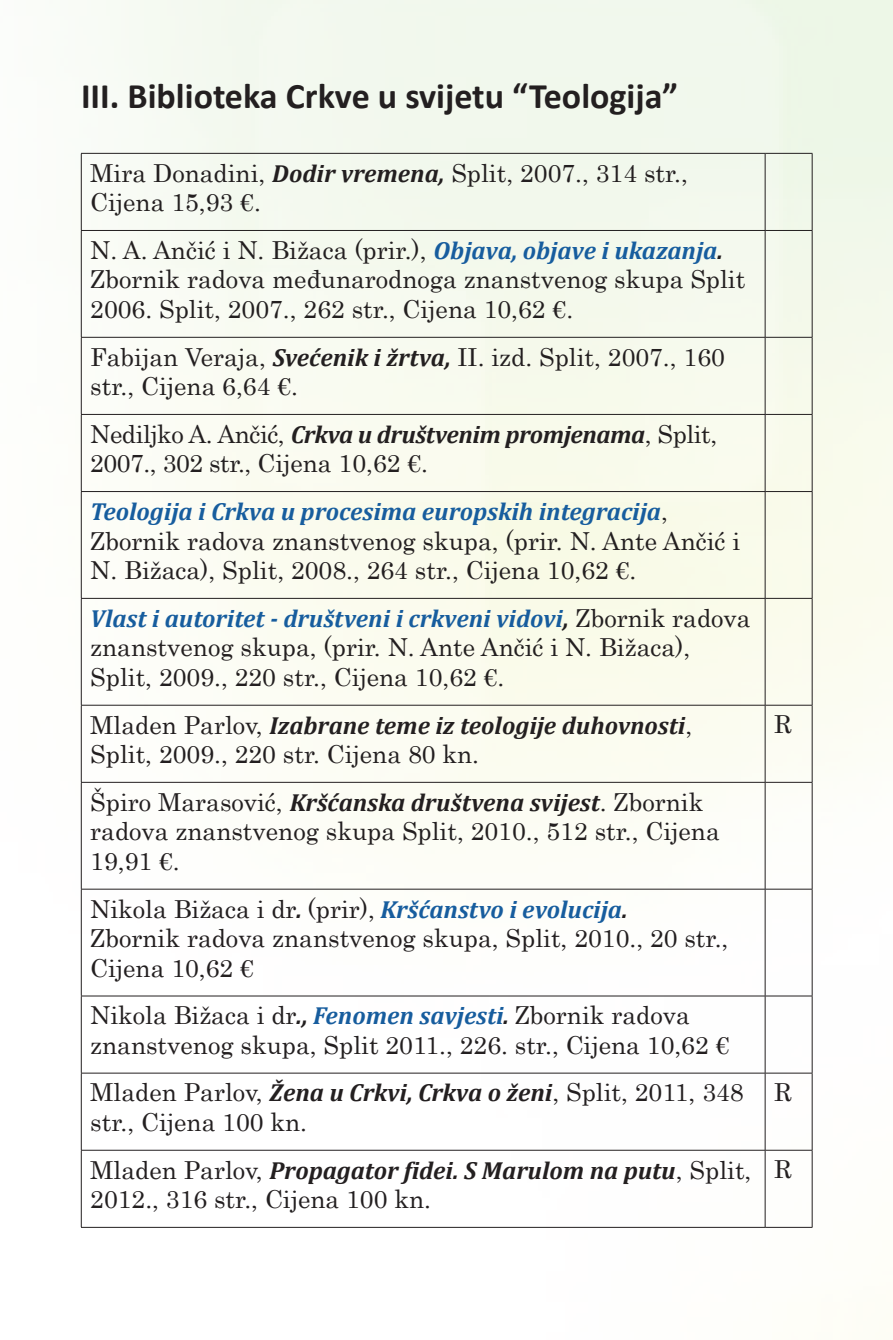
<style>
.page{position:relative;width:893px;height:1340px;background:#fff}
.page>*{position:absolute;margin:0;border:0;box-sizing:border-box;transform-origin:0 0}
.t1{font:700 36px "Calibri";color:#231f20}
.t2{font:24.75px/29.7px "Century";color:#231f20}
.t3{font:italic 700 24.75px "Cambria";color:#231f20}
.t4{font:italic 700 24.75px "Cambria";color:#175d9e}
.t5{font:italic 700 24.75px "Cambria";letter-spacing:-.02em;color:#231f20}
.s1{font-family:"Cambria";font-weight:700;font-style:italic}
.s2{font-family:"Cambria";font-weight:700;font-style:italic;color:#175d9e}
.s3{font-family:"Century";font-weight:400;font-style:normal}
.s4{font-family:"Century";font-weight:400;font-style:normal;color:#231f20}
.s5{color:#231f20}
</style>
<div class="page">
<img style="left:80px;top:0;width:813px;height:1228px">
<hr style="left:81px;top:153px;width:684px;height:1px;background:#231f20">
<hr style="left:81px;top:154px;width:1px;height:76px;background:#231f20">
<hr style="left:765px;top:153px;width:47px;height:1px;background:#231f20">
<hr style="left:765px;top:154px;width:1px;height:76px;background:#231f20">
<hr style="left:812px;top:154px;width:1px;height:76px;background:#231f20">
<hr style="left:81px;top:230px;width:684px;height:1px;background:#231f20">
<hr style="left:81px;top:231px;width:1px;height:106px;background:#231f20">
<hr style="left:765px;top:230px;width:47px;height:1px;background:#231f20">
<hr style="left:765px;top:231px;width:1px;height:106px;background:#231f20">
<hr style="left:812px;top:231px;width:1px;height:106px;background:#231f20">
<hr style="left:81px;top:337px;width:684px;height:1px;background:#231f20">
<hr style="left:81px;top:337px;width:1px;height:77px;background:#231f20">
<hr style="left:765px;top:337px;width:47px;height:1px;background:#231f20">
<hr style="left:765px;top:337px;width:1px;height:77px;background:#231f20">
<hr style="left:812px;top:337px;width:1px;height:77px;background:#231f20">
<hr style="left:81px;top:414px;width:684px;height:1px;background:#231f20">
<hr style="left:81px;top:415px;width:1px;height:76px;background:#231f20">
<hr style="left:765px;top:414px;width:47px;height:1px;background:#231f20">
<hr style="left:765px;top:415px;width:1px;height:76px;background:#231f20">
<hr style="left:812px;top:415px;width:1px;height:76px;background:#231f20">
<hr style="left:81px;top:491px;width:684px;height:1px;background:#231f20">
<hr style="left:81px;top:492px;width:1px;height:106px;background:#231f20">
<hr style="left:765px;top:491px;width:47px;height:1px;background:#231f20">
<hr style="left:765px;top:492px;width:1px;height:106px;background:#231f20">
<hr style="left:812px;top:492px;width:1px;height:106px;background:#231f20">
<hr style="left:81px;top:598px;width:684px;height:1px;background:#231f20">
<hr style="left:81px;top:598px;width:1px;height:107px;background:#231f20">
<hr style="left:765px;top:598px;width:47px;height:1px;background:#231f20">
<hr style="left:765px;top:598px;width:1px;height:107px;background:#231f20">
<hr style="left:812px;top:598px;width:1px;height:107px;background:#231f20">
<hr style="left:81px;top:705px;width:684px;height:1px;background:#231f20">
<hr style="left:81px;top:705px;width:1px;height:77px;background:#231f20">
<hr style="left:765px;top:705px;width:47px;height:1px;background:#231f20">
<hr style="left:765px;top:705px;width:1px;height:77px;background:#231f20">
<hr style="left:812px;top:705px;width:1px;height:77px;background:#231f20">
<hr style="left:81px;top:782px;width:684px;height:1px;background:#231f20">
<hr style="left:81px;top:782px;width:1px;height:106px;background:#231f20">
<hr style="left:765px;top:782px;width:47px;height:1px;background:#231f20">
<hr style="left:765px;top:782px;width:1px;height:106px;background:#231f20">
<hr style="left:812px;top:782px;width:1px;height:106px;background:#231f20">
<hr style="left:81px;top:888px;width:684px;height:1px;background:#231f20">
<hr style="left:81px;top:889px;width:1px;height:106px;background:#231f20">
<hr style="left:765px;top:888px;width:47px;height:1px;background:#231f20">
<hr style="left:765px;top:889px;width:1px;height:106px;background:#231f20">
<hr style="left:812px;top:889px;width:1px;height:106px;background:#231f20">
<hr style="left:81px;top:995px;width:684px;height:1px;background:#231f20">
<hr style="left:81px;top:996px;width:1px;height:76px;background:#231f20">
<hr style="left:765px;top:995px;width:47px;height:1px;background:#231f20">
<hr style="left:765px;top:996px;width:1px;height:76px;background:#231f20">
<hr style="left:812px;top:996px;width:1px;height:76px;background:#231f20">
<hr style="left:81px;top:1072px;width:684px;height:1px;background:#231f20">
<hr style="left:81px;top:1073px;width:1px;height:76px;background:#231f20">
<hr style="left:765px;top:1072px;width:47px;height:1px;background:#231f20">
<hr style="left:765px;top:1073px;width:1px;height:76px;background:#231f20">
<hr style="left:812px;top:1073px;width:1px;height:76px;background:#231f20">
<hr style="left:81px;top:1149px;width:684px;height:1px;background:#231f20">
<hr style="left:81px;top:1150px;width:1px;height:77px;background:#231f20">
<hr style="left:765px;top:1149px;width:47px;height:1px;background:#231f20">
<hr style="left:765px;top:1150px;width:1px;height:77px;background:#231f20">
<hr style="left:812px;top:1150px;width:1px;height:77px;background:#231f20">
<hr style="left:81px;top:1226px;width:684px;height:1px;background:#231f20">
<hr style="left:765px;top:1226px;width:47px;height:1px;background:#231f20">
<h1 class="t1" style="left:81px;top:71px;width:599px">III. Biblioteka Crkve u svijetu “Teologija”</h1>
<p class="t2" style="left:90px;top:156px;width:599px">Mira Donadini, <span class="s1">Dodir vremena,</span> Split, 2007., 314 str.,<br>Cijena 15,93 €.</p>
<p class="t2" style="left:90px;top:233px;width:657px">N. A. Ančić i N. Bižaca (prir.), <span class="s2">Objava, objave i ukazanja</span><span class="s1">.<br></span>Zbornik radova međunarodnoga znanstvenog skupa Split<br>2006. Split, 2007., 262 str., Cijena 10,62 €.</p>
<p class="t2" style="left:90px;top:340px;width:636px">Fabijan Veraja, <span class="s1">Svećenik i žrtva,</span> II. izd. Split, 2007., 160 str., Cijena 6,64 €.</p>
<p class="t5" style="left:90px;top:417px;width:628px"><span class="s3">Nediljko A. Ančić,</span> Crkva u društvenim promjenama<span class="s3">, Split,</span></p>
<p class="t2" style="left:90px;top:446px;width:339px">2007., 302 str., Cijena 10,62 €.</p>
<p class="t4" style="left:90px;top:494px;width:579px">Teologija i Crkva u procesima europskih integracija<span class="s4">,</span></p>
<p class="t2" style="left:90px;top:523px;width:651px">Zbornik radova znanstvenog skupa, (prir. N. Ante Ančić i<br>N. Bižaca), Split, 2008., 264 str., Cijena 10,62 €.</p>
<p class="t4" style="left:90px;top:601px;width:662px">Vlast i autoritet - društveni i crkveni vidovi<span class="s5">,</span> <span class="s4">Zbornik radova</span></p>
<p class="t2" style="left:90px;top:630px;width:601px">znanstvenog skupa, (prir. N. Ante Ančić i N. Bižaca),<br>Split, 2009., 220 str., Cijena 10,62 €.</p>
<p class="t3" style="left:90px;top:707px;width:603px"><span class="s3">Mladen Parlov,</span> Izabrane teme iz teologije duhovnosti<span class="s3">,</span></p>
<p class="t2" style="left:90px;top:737px;width:390px">Split, 2009., 220 str. Cijena 80 kn.</p>
<p class="t2" style="left:774px;top:706px;width:19px">R</p>
<p class="t3" style="left:90px;top:784px;width:615px"><span class="s3">Špiro Marasović,</span> Kršćanska društvena svijest<span class="s3">. Zbornik</span></p>
<p class="t2" style="left:90px;top:814px;width:631px">radova znanstvenog skupa Split, 2010., 512 str., Cijena<br>19,91 €.</p>
<p class="t2" style="left:90px;top:891px;width:640px">Nikola Bižaca i dr<span class="s1">.</span> (prir), <span class="s2">Kršćanstvo i evolucija</span><span class="s1">.<br></span>Zbornik radova znanstvenog skupa, Split, 2010., 20 str.,<br>Cijena 10,62 €</p>
<p class="t2" style="left:90px;top:998px;width:641px">Nikola Bižaca i dr<span class="s1">.,</span> <span class="s2">Fenomen savjesti</span><span class="s1">.</span> Zbornik radova znanstvenog skupa, Split 2011., 226. str., Cijena 10,62 €</p>
<p class="t2" style="left:90px;top:1075px;width:655px">Mladen Parlov, <span class="s1">Žena u Crkvi, Crkva o ženi</span>, Split, 2011, 348 str., Cijena 100 kn.</p>
<p class="t2" style="left:774px;top:1074px;width:19px">R</p>
<p class="t3" style="left:90px;top:1152px;width:663px"><span class="s3">Mladen Parlov,</span> Propagator fidei. S Marulom na putu<span class="s3">, Split,</span></p>
<p class="t2" style="left:90px;top:1182px;width:342px">2012., 316 str., Cijena 100 kn.</p>
<p class="t2" style="left:774px;top:1151px;width:19px">R</p>
</div>
